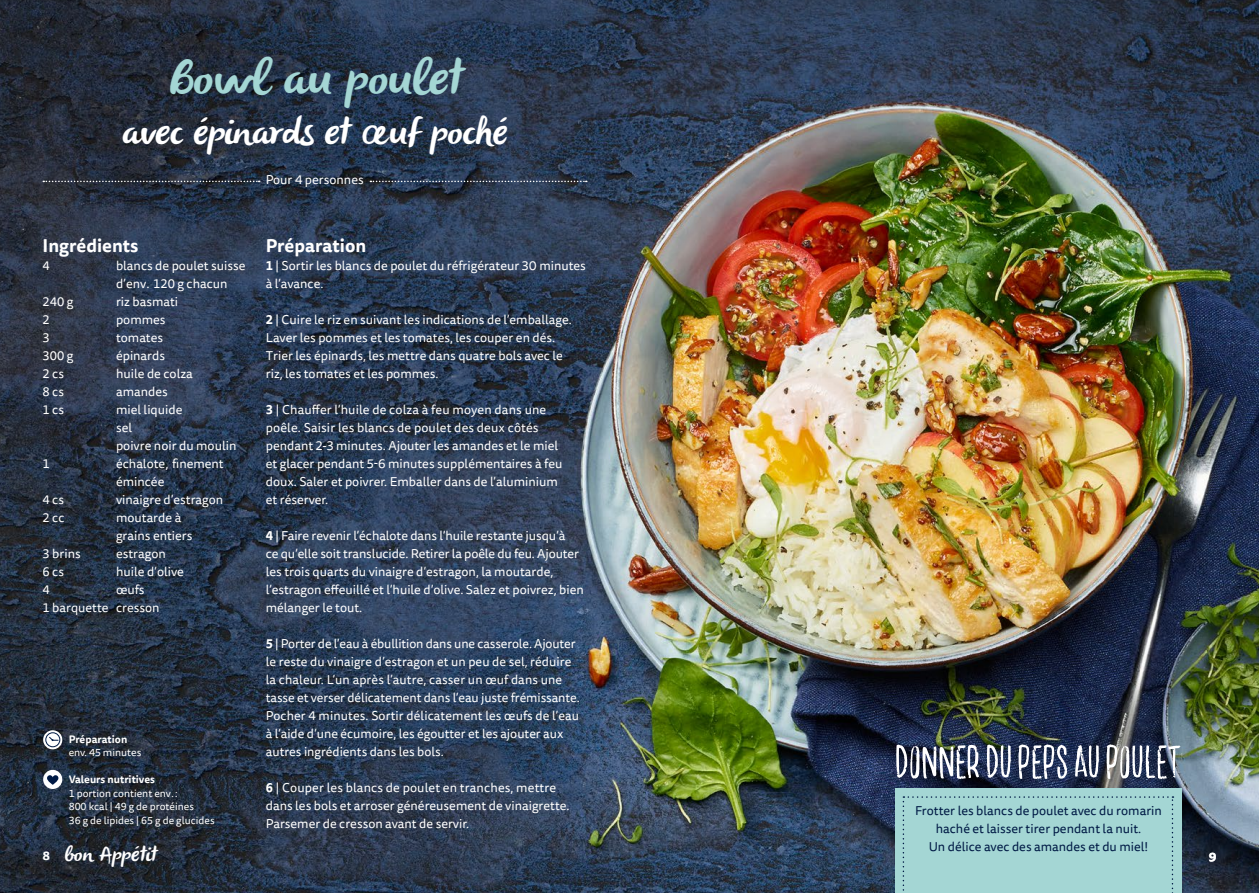
<style>
.page{position:relative;width:1259px;height:893px;background:#fff}
.page>*{position:absolute;margin:0;border:0;box-sizing:border-box;transform-origin:0 0}
.t1{font:56.4px "Lucky Fellas Serif";color:#fff}
.t2{font:italic 49.5px "Olivier";color:#a4d6d4}
.t3{font:italic 37.5px "Olivier";color:#fff}
.t4{font:italic 21px "Olivier";color:#fff}
.t5{font:700 18px "Tisa Sans OT";color:#fff}
.t6{font:12.75px/18px "Tisa Sans OT";color:#fff}
.t7{font:12.75px/18px "Tisa Sans OT";color:#001a45;text-align:center}
.t8{font:700 12.75px "Tisa Sans OT";color:#fff}
.t9{font:10.5px/13.5px "Tisa Sans OT";color:#fff}
.t10{font:700 10.5px "Tisa Sans OT";color:#fff}
.s1{font-weight:700}
.s2{font-family:"Tisa Sans OT";font-weight:700;font-style:normal;font-size:12.75px}
</style>
<div class="page">
<img style="left:0;top:0;width:1259px;height:893px">
<svg style="left:43px;top:181px;width:217px;height:1px"></svg>
<svg style="left:370px;top:181px;width:217px;height:1px"></svg>
<svg style="left:43px;top:730px;width:19px;height:19px"></svg>
<div style="left:45px;top:732px;width:15px;height:15px;border:1px solid #001a45;border-radius:50%"></div>
<svg style="left:49px;top:736px;width:10px;height:5px"></svg>
<div style="left:43px;top:770px;width:19px;height:19px;background:#fff;border-radius:50%"></div>
<svg style="left:47px;top:775px;width:11px;height:10px"></svg>
<div style="left:895px;top:789px;width:286px;height:104px;background:#a4d6d4"></div>
<svg style="left:902px;top:796px;width:271px;height:97px"></svg>
<h2 class="t2" style="left:168px;top:50px;width:306px">Bowl au poulet</h2>
<h3 class="t3" style="left:121px;top:110px;width:395px">avec épinardsetœuf poc hé</h3>
<p class="t6" style="left:266px;top:172px;width:99px">Pour 4 personnes</p>
<h3 class="t5" style="left:43px;top:234px;width:98px">Ingrédients</h3>
<p class="t6" style="left:43px;top:257px;width:9px">4</p>
<p class="t6" style="left:116px;top:257px;width:131px">blancs de poulet suisse d’env. 120 g chacun</p>
<p class="t6" style="left:43px;top:293px;width:32px">240 g</p>
<p class="t6" style="left:116px;top:293px;width:64px">riz basmati</p>
<p class="t6" style="left:43px;top:311px;width:9px">2</p>
<p class="t6" style="left:116px;top:311px;width:51px">pommes</p>
<p class="t6" style="left:43px;top:329px;width:9px">3</p>
<p class="t6" style="left:116px;top:329px;width:49px">tomates</p>
<p class="t6" style="left:43px;top:347px;width:32px">300 g</p>
<p class="t6" style="left:116px;top:347px;width:51px">épinards</p>
<p class="t6" style="left:43px;top:365px;width:23px">2 cs</p>
<p class="t6" style="left:116px;top:365px;width:78px">huile de colza</p>
<p class="t6" style="left:43px;top:383px;width:23px">8 cs</p>
<p class="t6" style="left:116px;top:383px;width:53px">amandes</p>
<p class="t6" style="left:43px;top:401px;width:23px">1 cs</p>
<p class="t6" style="left:116px;top:401px;width:122px">miel liquide<br>sel<br>poivre noir du moulin</p>
<p class="t6" style="left:43px;top:455px;width:9px">1</p>
<p class="t6" style="left:116px;top:455px;width:109px">échalote, finement émincée</p>
<p class="t6" style="left:43px;top:491px;width:23px">4 cs</p>
<p class="t6" style="left:116px;top:491px;width:109px">vinaigre d’estragon</p>
<p class="t6" style="left:43px;top:509px;width:24px">2 cc</p>
<p class="t6" style="left:116px;top:509px;width:78px">moutarde à grains entiers</p>
<p class="t6" style="left:43px;top:545px;width:40px">3 brins</p>
<p class="t6" style="left:116px;top:545px;width:51px">estragon</p>
<p class="t6" style="left:43px;top:563px;width:23px">6 cs</p>
<p class="t6" style="left:116px;top:563px;width:69px">huile d’olive</p>
<p class="t6" style="left:43px;top:581px;width:9px">4</p>
<h3 class="t5" style="left:266px;top:234px;width:102px">Préparation</h3>
<p class="t6" style="left:266px;top:257px;width:321px"><span class="s1">1</span> | Sortir les blancs de poulet du réfrigérateur 30 minutes à l’avance.</p>
<p class="t6" style="left:266px;top:311px;width:307px"><span class="s1">2</span> | Cuire le riz en suivant les indications de l’emballage.<br>Laver les pommes et les tomates, les couper en dés.<br>Trier les épinards, les mettre dans quatre bols avec le riz, les tomates et les pommes.</p>
<p class="t6" style="left:266px;top:401px;width:298px"><span class="s1">3</span> | Chauffer l’huile de colza à feu moyen dans une poêle. Saisir les blancs de poulet des deux côtés pendant 2-3 minutes. Ajouter les amandes et le miel et glacer pendant 5-6 minutes supplémentaires à feu doux. Saler et poivrer. Emballer dans de l’aluminium et réserver.</p>
<p class="t6" style="left:266px;top:527px;width:319px"><span class="s1">4</span> | Faire revenir l’échalote dans l’huile restante jusqu’à<br>ce qu’elle soit translucide. Retirer la poêle du feu. Ajouter les trois quarts du vinaigre d’estragon, la moutarde, l’estragon effeuillé et l’huile d’olive. Salez et poivrez, bien mélanger le tout.</p>
<p class="t6" style="left:266px;top:635px;width:315px"><span class="s1">5</span> | Porter de l’eau à ébullition dans une casserole. Ajouter le reste du vinaigre d’estragon et un peu de sel, réduire la chaleur. L’un après l’autre, casser un œuf dans une tasse et verser délicatement dans l’eau juste frémissante.<br>Pocher 4 minutes. Sortir délicatement les œufs de l’eau à l’aide d’une écumoire, les égoutter et les ajouter aux autres ingrédients dans les bols.</p>
<p class="t6" style="left:266px;top:779px;width:305px"><span class="s1">6</span> | Couper les blancs de poulet en tranches, mettre dans les bols et arroser généreusement de vinaigrette.<br>Parsemer de cresson avant de servir.</p>
<p class="t6" style="left:43px;top:581px;width:119px;text-indent:74px">œufs<br>1 barquette cresson</p>
<p class="t10" style="left:69px;top:732px;width:60px">Préparation</p>
<p class="t9" style="left:69px;top:746px;width:74px">env. 45 minutes</p>
<p class="t10" style="left:69px;top:773px;width:88px">Valeurs nutritives</p>
<p class="t9" style="left:69px;top:787px;width:147px">1 portion contient env.:<br>800 kcal | 49 g de protéines<br>36 g de lipides | 65 g de glucides</p>
<h3 class="t4" style="left:43px;top:842px;width:120px"><span class="s2">8</span> bon Appétit</h3>
<p class="t8" style="left:1208px;top:847px;width:9px">9</p>
<h1 class="t1" style="left:896px;top:726px;width:286px">DONNER DU PEPS AU POULET</h1>
<p class="t7" style="left:915px;top:803px;width:248px">Frotter les blancs de poulet avec du romarin haché et laisser tirer pendant la nuit.<br>Un délice avec des amandes et du miel!</p>
</div>
